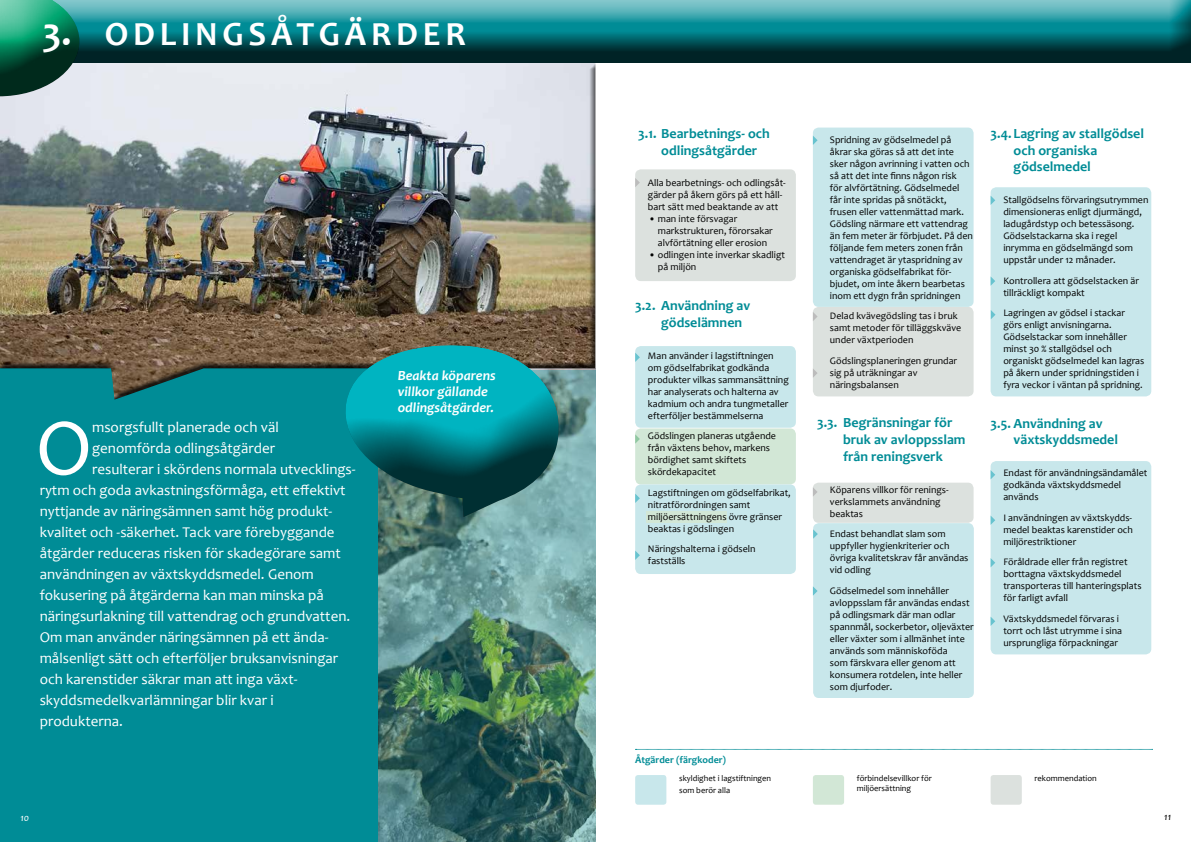
<style>
.page{position:relative;width:1191px;height:842px;background:#fff}
.page>*{position:absolute;margin:0;border:0;box-sizing:border-box;transform-origin:0 0}
.t1{font:81.1px "Candara";color:#fff}
.t2{font:700 34px "Candara";letter-spacing:.14em;color:#fff}
.t3{font:15px "Candara";color:#fff}
.t4{font:700 14px/16.8px "Candara";color:#008c96}
.t5{font:italic 700 14px/16px "Candara";color:#fff}
.t6{font:10px/12px "Candara";color:#000}
.t7{font:700 10px "Candara";color:#008c96}
.t8{font:italic 10px "Candara";color:#fff}
.t9{font:italic 10px "Candara";color:#000}
.t10{font:8.5px/12px "Candara";color:#000}
.s1{font-size:40px}
</style>
<div class="page">
<div style="left:635px;top:169px;width:161px;height:112px;background:#dce1de;border-radius:6px"></div>
<div style="left:990px;top:461px;width:161px;height:193px;background:#c8e7eb;border-radius:6px"></div>
<div style="left:990px;top:187px;width:161px;height:209px;background:#c8e7eb;border-radius:6px"></div>
<div style="left:813px;top:523px;width:160px;height:175px;background:#c8e7eb;border-radius:6px"></div>
<div style="left:813px;top:483px;width:160px;height:40px;background:#dce1de;border-radius:6px"></div>
<div style="left:813px;top:307px;width:160px;height:89px;background:#dce1de;border-radius:6px"></div>
<div style="left:813px;top:128px;width:160px;height:179px;background:#c8e7eb;border-radius:6px"></div>
<div style="left:635px;top:346px;width:161px;height:82px;background:#c8e7eb;border-radius:6px"></div>
<img style="left:377px;top:400px;width:218px;height:442px">
<div style="left:635px;top:428px;width:161px;height:56px;background:#d2e7d6;border-radius:6px"></div>
<div style="left:635px;top:484px;width:161px;height:90px;background:#c8e7eb;border-radius:6px"></div>
<div style="left:0;top:368px;width:377px;height:474px;background:#008c96"></div>
<div style="left:0;top:62px;width:596px;height:338px;background:#000;opacity:.75"></div>
<div style="left:0;top:0;width:1191px;height:63px;background:#000;opacity:.75"></div>
<div style="left:0;top:1px;width:81px;height:96px;background:#000;opacity:.75"></div>
<svg style="left:321px;top:340px;width:249px;height:192px"></svg>
<svg style="left:635px;top:178px;width:5px;height:9px"></svg>
<svg style="left:635px;top:353px;width:5px;height:9px"></svg>
<svg style="left:635px;top:435px;width:5px;height:8px"></svg>
<svg style="left:635px;top:494px;width:5px;height:9px"></svg>
<svg style="left:635px;top:551px;width:5px;height:9px"></svg>
<svg style="left:813px;top:136px;width:4px;height:9px"></svg>
<svg style="left:813px;top:312px;width:4px;height:9px"></svg>
<svg style="left:813px;top:369px;width:4px;height:8px"></svg>
<svg style="left:813px;top:488px;width:4px;height:8px"></svg>
<svg style="left:813px;top:529px;width:5px;height:10px"></svg>
<svg style="left:813px;top:587px;width:4px;height:9px"></svg>
<svg style="left:990px;top:196px;width:5px;height:9px"></svg>
<svg style="left:990px;top:276px;width:5px;height:9px"></svg>
<svg style="left:990px;top:310px;width:5px;height:9px"></svg>
<svg style="left:990px;top:470px;width:5px;height:9px"></svg>
<svg style="left:990px;top:515px;width:5px;height:10px"></svg>
<svg style="left:990px;top:558px;width:5px;height:9px"></svg>
<svg style="left:990px;top:617px;width:5px;height:9px"></svg>
<div style="left:646px;top:511px;width:81px;height:12px;background:#d2e7d6"></div>
<div style="left:635px;top:775px;width:31px;height:30px;background:#c8e7eb;border-radius:3px"></div>
<div style="left:813px;top:775px;width:31px;height:30px;background:#d2e7d6;border-radius:3px"></div>
<div style="left:990px;top:775px;width:31px;height:30px;background:#dce1de;border-radius:3px"></div>
<svg style="left:635px;top:749px;width:517px;height:1px"></svg>
<h2 class="t2" style="left:43px;top:13px;width:424px"><span class="s1">3.</span> ODLINGSÅTGÄRDER</h2>
<h1 class="t1" style="left:36px;top:399px;width:58px">O</h1>
<h3 class="t3" style="left:92px;top:418px;width:188px">msorgsfullt planerade och väl</h3>
<h3 class="t3" style="left:92px;top:439px;width:184px">genomförda odlingsåtgärder</h3>
<h3 class="t3" style="left:92px;top:460px;width:265px">resulterar i skördens normala utvecklings-</h3>
<h3 class="t3" style="left:40px;top:481px;width:307px">rytm och goda avkastningsförmåga, ett effektivt</h3>
<h3 class="t3" style="left:40px;top:502px;width:294px">nyttjande av näringsämnen samt hög produkt-</h3>
<h3 class="t3" style="left:40px;top:523px;width:296px">kvalitet och -säkerhet. Tack vare förebyggande</h3>
<h3 class="t3" style="left:40px;top:544px;width:302px">åtgärder reduceras risken för skadegörare samt</h3>
<h3 class="t3" style="left:40px;top:565px;width:276px">användningen av växtskyddsmedel. Genom</h3>
<h3 class="t3" style="left:40px;top:586px;width:286px">fokusering på åtgärderna kan man minska på</h3>
<h3 class="t3" style="left:40px;top:607px;width:312px">näringsurlakning till vattendrag och grundvatten.</h3>
<h3 class="t3" style="left:40px;top:628px;width:290px">Om man använder näringsämnen på ett ända-</h3>
<h3 class="t3" style="left:40px;top:649px;width:300px">målsenligt sätt och efterföljer bruksanvisningar</h3>
<h3 class="t3" style="left:40px;top:670px;width:259px">och karenstider säkrar man att inga växt-</h3>
<h3 class="t3" style="left:40px;top:691px;width:235px">skyddsmedelkvarlämningar blir kvar i</h3>
<h3 class="t3" style="left:40px;top:712px;width:85px">produkterna.</h3>
<h3 class="t5" style="left:398px;top:367px;width:99px">Beakta köparens villkor gällande odlingsåtgärder.</h3>
<h3 class="t4" style="left:661px;top:125px;width:110px;text-indent:-23px">3.1. Bearbetnings- och odlingsåtgärder</h3>
<p class="t6" style="left:648px;top:177px;width:139px">Alla bearbetnings- och odlingsåt&shy;gärder på åkern görs på ett håll&shy;bart sätt med beaktande av att</p>
<p class="t6" style="left:658px;top:213px;width:116px;text-indent:-9px">• man inte försvagar markstrukturen, förorsakar alvförtätning eller erosion</p>
<p class="t6" style="left:658px;top:249px;width:129px;text-indent:-9px">• odlingen inte inverkar skadligt på miljön</p>
<h3 class="t4" style="left:661px;top:297px;width:90px;text-indent:-26px">3.2. Användning av gödselämnen</h3>
<p class="t6" style="left:648px;top:349px;width:142px">Man använder i lagstiftningen om gödselfabrikat godkända produkter vilkas sammansättning har analyserats och halterna av kadmium och andra tungmetaller efterföljer bestämmelserna</p>
<p class="t6" style="left:648px;top:430px;width:130px">Gödslingen planeras utgående från växtens behov, markens bördighet samt skiftets skördekapacitet</p>
<p class="t6" style="left:648px;top:486px;width:144px">Lagstiftningen om gödselfabrikat, nitratförordningen samt miljöersättningens övre gränser beaktas i gödslingen</p>
<p class="t6" style="left:648px;top:543px;width:109px">Näringshalterna i gödseln fastställs</p>
<p class="t6" style="left:830px;top:134px;width:144px">Spridning av gödselmedel på åkrar ska göras så att det inte sker någon avrinning i vatten och så att det inte finns någon risk<br>för alvförtätning. Gödselmedel får inte spridas på snötäckt, frusen eller vattenmättad mark.<br>Gödsling närmare ett vattendrag än fem meter är förbjudet. På den följande fem meters zonen från vattendraget är ytaspridning av organiska gödselfabrikat för&shy;bjudet, om inte åkern bearbetas inom ett dygn från spridningen</p>
<p class="t6" style="left:830px;top:310px;width:133px">Delad kvävegödsling tas i bruk samt metoder för tilläggskväve under växtperioden</p>
<p class="t6" style="left:830px;top:355px;width:129px">Gödslingsplaneringen grundar sig på uträkningar av näringsbalansen</p>
<h3 class="t4" style="left:843px;top:414px;width:124px;text-indent:-26px">3.3. Begränsningar för bruk av avloppsslam från reningsverk</h3>
<p class="t6" style="left:830px;top:484px;width:120px">Köparens villkor för renings&shy;verkslammets användning beaktas</p>
<p class="t6" style="left:830px;top:528px;width:140px">Endast behandlat slam som uppfyller hygienkriterier och övriga kvalitetskrav får användas vid odling</p>
<p class="t6" style="left:830px;top:585px;width:145px">Gödselmedel som innehåller avloppsslam får användas endast på odlingsmark där man odlar spannmål, sockerbetor, oljeväxter eller växter som i allmänhet inte används som människoföda<br>som färskvara eller genom att konsumera rotdelen, inte heller som djurfoder.</p>
<h3 class="t4" style="left:1013px;top:125px;width:132px;text-indent:-23px">3.4. Lagring av stallgödsel och organiska gödselmedel</h3>
<p class="t6" style="left:1003px;top:194px;width:147px">Stallgödselns förvaringsutrymmen dimensioneras enligt djurmängd, ladugårdstyp och betessäsong.<br>Gödselstackarna ska i regel inrymma en gödselmängd som uppstår under 12 månader.</p>
<p class="t6" style="left:1003px;top:274px;width:137px">Kontrollera att gödselstacken är tillräckligt kompakt</p>
<p class="t6" style="left:1003px;top:307px;width:142px">Lagringen av gödsel i stackar görs enligt anvisningarna.<br>Gödselstackar som innehåller minst 30 % stallgödsel och organiskt gödselmedel kan lagras på åkern under spridningstiden i fyra veckor i väntan på spridning.</p>
<h3 class="t4" style="left:1013px;top:415px;width:106px;text-indent:-23px">3.5. Användning av växtskyddsmedel</h3>
<p class="t6" style="left:1003px;top:467px;width:146px">Endast för användningsändamålet godkända växtskyddsmedel används</p>
<p class="t6" style="left:1003px;top:512px;width:131px;text-align:justify">I användningen av växtskydds&shy;medel beaktas karenstider och miljörestriktioner</p>
<p class="t6" style="left:1003px;top:556px;width:140px">Föråldrade eller från registret borttagna växtskyddsmedel transporteras till hanteringsplats för farligt avfall</p>
<p class="t6" style="left:1003px;top:613px;width:120px">Växtskyddsmedel förvaras i torrt och låst utrymme i sina ursprungliga förpackningar</p>
<p class="t7" style="left:635px;top:753px;width:92px">Åtgärder (färgkoder)</p>
<p class="t10" style="left:679px;top:772px;width:94px">skyldighet i lagstiftningen som berör alla</p>
<p class="t10" style="left:857px;top:773px;width:76px;line-height:10.2px">förbindelsevillkor för miljöersättning</p>
<p class="t10" style="left:1034px;top:772px;width:64px">rekommendation</p>
<p class="t8" style="left:20px;top:812px;width:10px">10</p>
<p class="t9" style="left:1164px;top:811px;width:8px">11</p>
</div>
